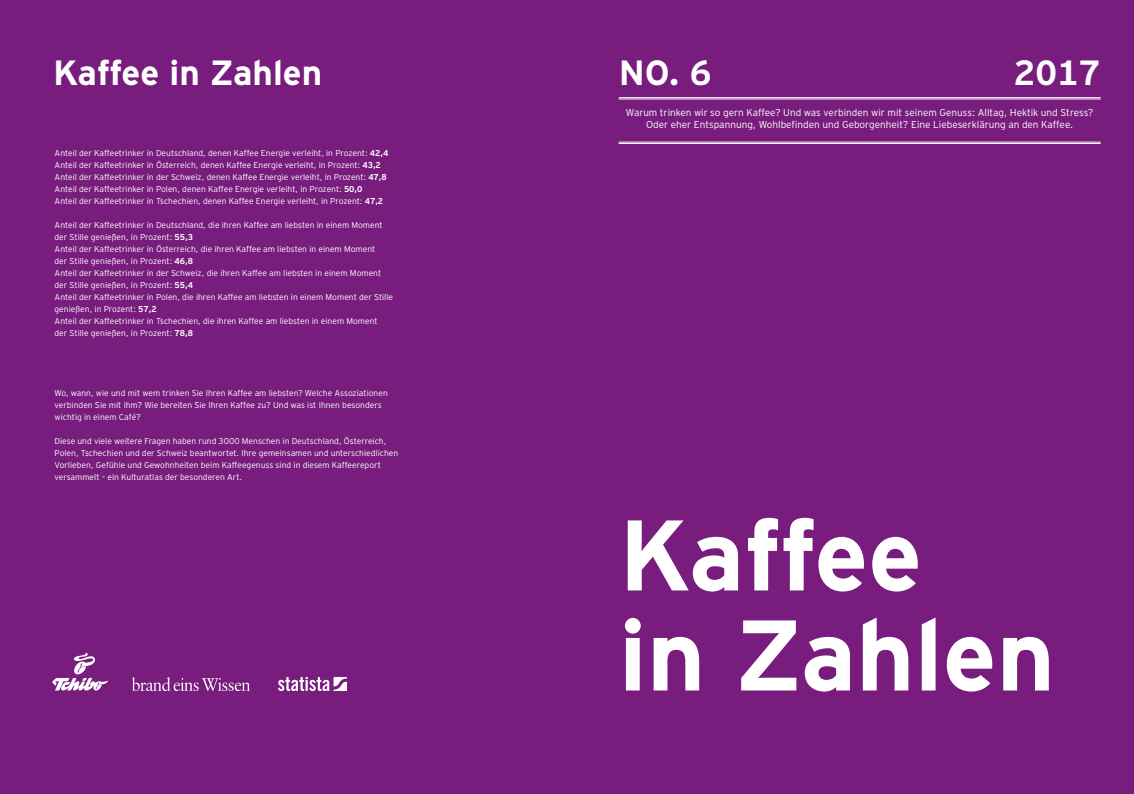
<style>
.page{position:relative;width:1134px;height:794px;background:#781d7d}
.page>*{position:absolute;margin:0;border:0;box-sizing:border-box;transform-origin:0 0}
.t1{font:700 100px/100px "Interstate Tab";color:#fff}
.t2{font:700 35px "Interstate Tab";color:#fff}
.t3{font:300 10px/12px "Interstate Tab";color:#fff;text-align:center}
.t4{font:300 8.5px/12px "Interstate Tab";color:#fff}
.s1{font-weight:700}
</style>
<div class="page">
<hr style="left:619px;top:97px;width:482px;height:1px;background:#fff">
<hr style="left:619px;top:99px;width:482px;height:1px;background:#fff">
<hr style="left:619px;top:142px;width:482px;height:1px;background:#fff">
<hr style="left:619px;top:143px;width:482px;height:1px;background:#fff">
<img style="left:133px;top:677px;width:116px;height:13px">
<img style="left:52px;top:652px;width:57px;height:39px">
<img style="left:278px;top:677px;width:68px;height:13px">
<p class="t2" style="left:53px;top:53px;width:270px">Kaffee in Zahlen</p>
<p class="t4" style="left:55px;top:147px;width:335px">Anteil der Kaffeetrinker in Deutschland, denen Kaffee Energie verleiht, in Prozent: <span class="s1">42,4<br></span>Anteil der Kaffeetrinker in Österreich, denen Kaffee Energie verleiht, in Prozent: <span class="s1">43,2<br></span>Anteil der Kaffeetrinker in der Schweiz, denen Kaffee Energie verleiht, in Prozent: <span class="s1">47,8<br></span>Anteil der Kaffeetrinker in Polen, denen Kaffee Energie verleiht, in Prozent: <span class="s1">50,0<br></span>Anteil der Kaffeetrinker in Tschechien, denen Kaffee Energie verleiht, in Prozent: <span class="s1">47,2</span></p>
<p class="t4" style="left:55px;top:219px;width:340px">Anteil der Kaffeetrinker in Deutschland, die ihren Kaffee am liebsten in einem Moment der Stille genießen, in Prozent: <span class="s1">55,3<br></span>Anteil der Kaffeetrinker in Österreich, die ihren Kaffee am liebsten in einem Moment<br>der Stille genießen, in Prozent: <span class="s1">46,8<br></span>Anteil der Kaffeetrinker in der Schweiz, die ihren Kaffee am liebsten in einem Moment der Stille genießen, in Prozent: <span class="s1">55,4<br></span>Anteil der Kaffeetrinker in Polen, die ihren Kaffee am liebsten in einem Moment der Stille genießen, in Prozent: <span class="s1">57,2<br></span>Anteil der Kaffeetrinker in Tschechien, die ihren Kaffee am liebsten in einem Moment<br>der Stille genießen, in Prozent: <span class="s1">78,8</span></p>
<p class="t4" style="left:55px;top:387px;width:335px">Wo, wann, wie und mit wem trinken Sie Ihren Kaffee am liebsten? Welche Assoziationen verbinden Sie mit ihm? Wie bereiten Sie Ihren Kaffee zu? Und was ist Ihnen besonders wichtig in einem Café?</p>
<p class="t4" style="left:55px;top:435px;width:345px">Diese und viele weitere Fragen haben rund 3000 Menschen in Deutschland, Österreich, Polen, Tschechien und der Schweiz beantwortet. Ihre gemeinsamen und unterschiedlichen Vorlieben, Gefühle und Gewohnheiten beim Kaffeegenuss sind in diesem Kaffeereport versammelt – ein Kulturatlas der besonderen Art.</p>
<p class="t2" style="left:619px;top:53px;width:94px">No. 6</p>
<p class="t2" style="left:1014px;top:53px;width:88px">2017</p>
<p class="t3" style="left:626px;top:106px;width:469px">Warum trinken wir so gern Kaffee? Und was verbinden wir mit seinem Genuss: Alltag, Hektik und Stress?<br>Oder eher Entspannung, Wohlbefinden und Geborgenheit? Eine Liebeserklärung an den Kaffee.</p>
<p class="t1" style="left:619px;top:504px;width:438px">Kaffee<br>in Zahlen</p>
</div>
